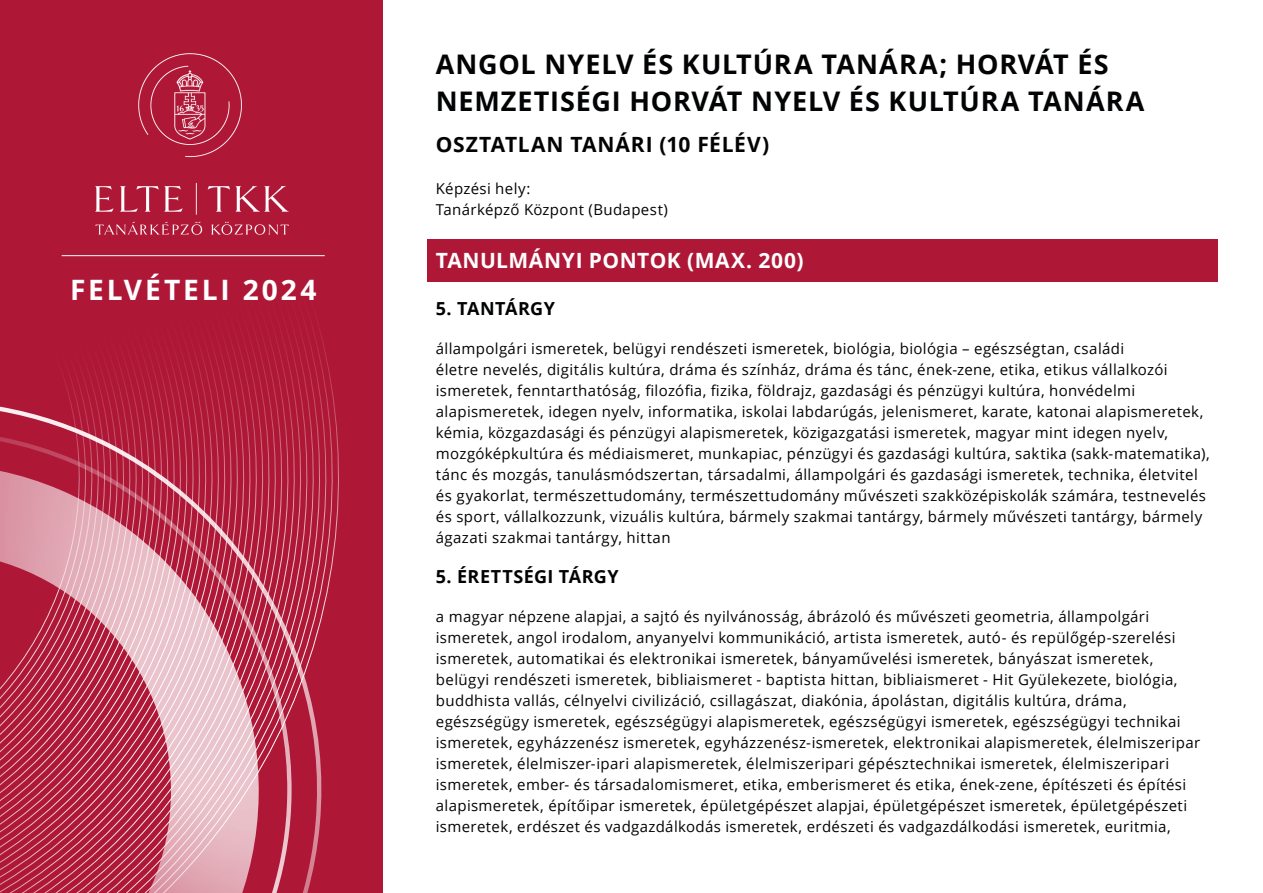
<style>
.page{position:relative;width:1263px;height:893px;background:#fff}
.page>*{position:absolute;margin:0;border:0;box-sizing:border-box;transform-origin:0 0}
.t1{font:700 28.05px "Open Sans";letter-spacing:.1em;color:#fff}
.szak{font:700 27px/37.5px "Open Sans";letter-spacing:.03em;color:#020304}
.alcím{font:700 21px "Open Sans";letter-spacing:.03em;color:#fff}
.t2{font:700 21px "Open Sans";color:#020304}
.alcím_1{font:700 18px "Open Sans";letter-spacing:.025em;color:#020304}
.t3{font:15px/21px "Open Sans";letter-spacing:.025em;color:#020304}
</style>
<div class="page">
<div style="left:427px;top:239px;width:791px;height:43px;background:#af1737"></div>
<div style="left:343px;top:0;width:40px;height:893px;background:#af1737"></div>
<div style="left:0;top:0;width:343px;height:893px;background:#af1737"></div>
<svg style="left:0;top:407px;width:324px;height:486px;background:#c5586f"></svg>
<img style="left:96px;top:53px;width:193px;height:181px">
<hr style="left:62px;top:255px;width:263px;height:1px;background:#fff">
<p class="t1" style="left:70px;top:270px;width:248px">FELVÉTELI 2024</p>
<p class="szak" style="left:436px;top:45px;width:710px">ANGOL NYELV ÉS KULTÚRA TANÁRA; HORVÁT ÉS<br>NEMZETISÉGI HORVÁT NYELV ÉS KULTÚRA TANÁRA</p>
<p class="t2" style="left:436px;top:129px;width:15px">OSZTATLAN</p>
<p class="t2" style="left:570px;top:129px;width:15px">TANÁRI</p>
<p class="t2" style="left:659px;top:129px;width:64px">(10 FÉLÉV</p>
<p class="t2" style="left:762px;top:129px;width:9px">)</p>
<p class="t3" style="left:436px;top:177px;width:233px">Képzési hely:<br>Tanárképző Központ (Budapest)</p>
<p class="alcím" style="left:436px;top:246px;width:369px">TANULMÁNYI PONTOK (MAX. 200)</p>
<p class="alcím_1" style="left:436px;top:296px;width:121px">5. TANTÁRGY</p>
<p class="t3" style="left:436px;top:337px;width:775px">állampolgári ismeretek, belügyi rendészeti ismeretek, biológia, biológia – egészségtan, családi<br>életre nevelés, digitális kultúra, dráma és színház, dráma és tánc, ének-zene, etika, etikus vállalkozói ismeretek, fenntarthatóság, filozófia, fizika, földrajz, gazdasági és pénzügyi kultúra, honvédelmi alapismeretek, idegen nyelv, informatika, iskolai labdarúgás, jelenismeret, karate, katonai alapismeretek, kémia, közgazdasági és pénzügyi alapismeretek, közigazgatási ismeretek, magyar mint idegen nyelv, mozgóképkultúra és médiaismeret, munkapiac, pénzügyi és gazdasági kultúra, saktika (sakk-matematika), tánc és mozgás, tanulásmódszertan, társadalmi, állampolgári és gazdasági ismeretek, technika, életvitel és gyakorlat, természettudomány, természettudomány művészeti szakközépiskolák számára, testnevelés és sport, vállalkozzunk, vizuális kultúra, bármely szakmai tantárgy, bármely művészeti tantárgy, bármely ágazati szakmai tantárgy, hittan</p>
<p class="alcím_1" style="left:436px;top:564px;width:184px">5. ÉRETTSÉGI TÁRGY</p>
<p class="t3" style="left:436px;top:606px;width:766px">a magyar népzene alapjai, a sajtó és nyilvánosság, ábrázoló és művészeti geometria, állampolgári ismeretek, angol irodalom, anyanyelvi kommunikáció, artista ismeretek, autó- és repülőgép-szerelési ismeretek, automatikai és elektronikai ismeretek, bányaművelési ismeretek, bányászat ismeretek, belügyi rendészeti ismeretek, bibliaismeret - baptista hittan, bibliaismeret - Hit Gyülekezete, biológia, buddhista vallás, célnyelvi civilizáció, csillagászat, diakónia, ápolástan, digitális kultúra, dráma, egészségügy ismeretek, egészségügyi alapismeretek, egészségügyi ismeretek, egészségügyi technikai ismeretek, egyházzenész ismeretek, egyházzenész-ismeretek, elektronikai alapismeretek, élelmiszeripar ismeretek, élelmiszer-ipari alapismeretek, élelmiszeripari gépésztechnikai ismeretek, élelmiszeripari ismeretek, ember- és társadalomismeret, etika, emberismeret és etika, ének-zene, építészeti és építési alapismeretek, építőipar ismeretek, épületgépészet alapjai, épületgépészet ismeretek, épületgépészeti ismeretek, erdészet és vadgazdálkodás ismeretek, erdészeti és vadgazdálkodási ismeretek, euritmia,</p>
</div>
